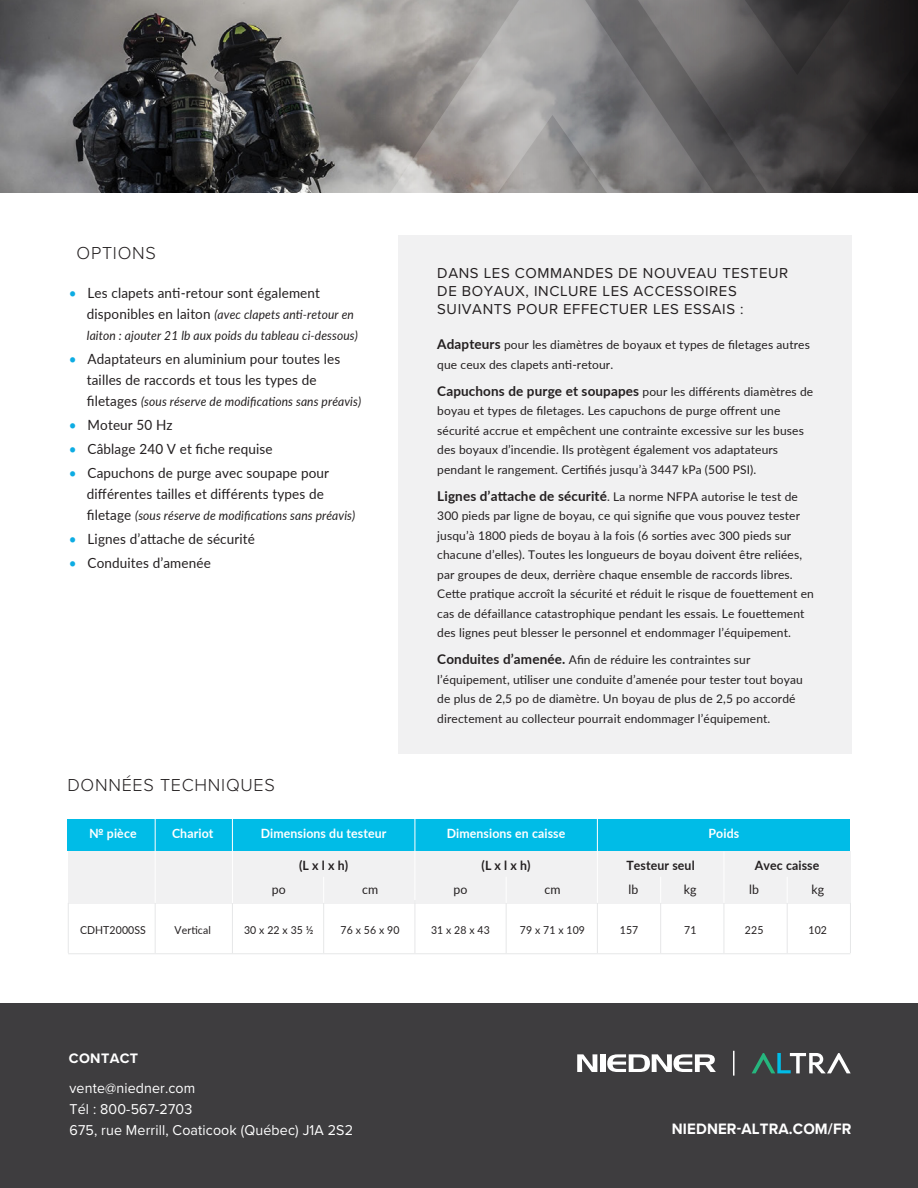
<style>
.page{position:relative;width:918px;height:1188px;background:#fff}
.page>*{position:absolute;margin:0;border:0;box-sizing:border-box;transform-origin:0 0}
.t1{font:300 18px "Proxima Nova";letter-spacing:.04em;color:#231f20}
.t2{font:700 15.6px "Proxima Nova";letter-spacing:.01em;color:#fff;scale:.96 1}
.t3{font:14.85px/17.9px "Proxima Nova";letter-spacing:.04em;color:#231f20}
.t4{font:14.85px/21px "Proxima Nova";letter-spacing:.01em;color:#fff;scale:.96 1}
.t5{font:700 14.25px "Proxima Nova";letter-spacing:.025em;color:#fff}
.t6{font:14.1px/21px "Lato";letter-spacing:.01em;color:#231f20;text-align:center;scale:.96 1}
.t7{font:700 12.75px "Lato";letter-spacing:.01em;color:#fff;scale:.96 1}
.t8{font:700 12.75px "Lato";letter-spacing:.01em;color:#231f20;scale:.96 1}
.t9{font:12.75px "Lato";letter-spacing:.01em;color:#231f20;scale:.96 1}
.t10{font:italic 12.45px/21px "Lato";letter-spacing:.01em;color:#231f20;scale:.96 1}
.t11{font:12px/19.5px "Lato";letter-spacing:.01em;color:#231f20}
.t12{font:10.95px "Lato";letter-spacing:.01em;color:#231f20;scale:.96 1}
.s1{color:#0dace3}
.s2{font-style:normal;font-size:14.1px}
.s3{font-weight:700;font-size:13.5px}
</style>
<div class="page">
<img style="left:0;top:0;width:269px;height:193px">
<svg style="left:269px;top:0;width:245px;height:193px;background:#908d8a"></svg>
<svg style="left:514px;top:0;width:404px;height:193px;background:#5e5c5d"></svg>
<div style="left:67px;top:819px;width:783px;height:32px;background:#00bce7"></div>
<div style="left:68px;top:851px;width:782px;height:52px;background:#f1f1f2"></div>
<hr style="left:155px;top:819px;width:1px;height:84px;background:#fff">
<hr style="left:415px;top:819px;width:1px;height:84px;background:#fff">
<hr style="left:597px;top:819px;width:1px;height:84px;background:#fff">
<hr style="left:724px;top:852px;width:1px;height:51px;background:#fff">
<svg style="left:323px;top:877px;width:1px;height:25px"></svg>
<svg style="left:660px;top:877px;width:1px;height:25px"></svg>
<hr style="left:155px;top:903px;width:1px;height:50px;background:#e6e7e8">
<hr style="left:415px;top:900px;width:1px;height:53px;background:#e6e7e8">
<hr style="left:597px;top:903px;width:1px;height:50px;background:#e6e7e8">
<hr style="left:323px;top:903px;width:1px;height:50px;background:#e6e7e8">
<hr style="left:660px;top:903px;width:1px;height:50px;background:#e6e7e8">
<hr style="left:787px;top:903px;width:1px;height:50px;background:#e6e7e8">
<hr style="left:724px;top:903px;width:1px;height:50px;background:#e6e7e8">
<hr style="left:850px;top:903px;width:1px;height:50px;background:#e6e7e8">
<hr style="left:68px;top:903px;width:1px;height:50px;background:#e6e7e8">
<hr style="left:68px;top:953px;width:782px;height:1px;background:#e6e7e8">
<hr style="left:506px;top:903px;width:1px;height:50px;background:#e6e7e8">
<hr style="left:232px;top:819px;width:1px;height:85px;background:#fff">
<hr style="left:232px;top:903px;width:1px;height:50px;background:#e6e7e8">
<div style="left:398px;top:236px;width:454px;height:518px;background:#f1f1f2"></div>
<div style="left:0;top:1003px;width:918px;height:185px;background:#3e3d3f"></div>
<svg style="left:577px;top:1054px;width:20px;height:18px"></svg>
<div style="left:600px;top:1054px;width:6px;height:18px;background:#fff"></div>
<svg style="left:607px;top:1054px;width:109px;height:18px"></svg>
<hr style="left:733px;top:1051px;width:2px;height:25px;background:#fff">
<svg style="left:752px;top:1053px;width:99px;height:20px"></svg>
<h1 class="t1" style="left:77px;top:240px;width:81px">OPTIONS</h1>
<p class="t6" style="left:69px;top:281px;width:263px"><span class="s1">•</span> Les clapets anti-retour sont également</p>
<p class="t10" style="left:87px;top:303px;width:284px"><span class="s2">disponibles en laiton</span> (avec clapets anti-retour en laiton : ajouter 21 lb aux poids du tableau ci-dessous)</p>
<p class="t6" style="left:69px;top:347px;width:284px"><span class="s1">•</span> Adaptateurs en aluminium pour toutes les tailles de raccords et tous les types de</p>
<p class="t10" style="left:87px;top:390px;width:287px"><span class="s2">filetages</span> (sous réserve de modifications sans préavis)</p>
<p class="t6" style="left:69px;top:413px;width:110px"><span class="s1">•</span> Moteur 50 Hz</p>
<p class="t6" style="left:69px;top:437px;width:214px"><span class="s1">•</span> Câblage 240 V et fiche requise</p>
<p class="t6" style="left:87px;top:461px;width:254px;text-align:left;text-indent:-18px"><span class="s1">•</span> Capuchons de purge avec soupape pour différentes tailles et différents types de</p>
<p class="t10" style="left:87px;top:504px;width:281px"><span class="s2">filetage</span> (sous réserve de modifications sans préavis)</p>
<p class="t6" style="left:69px;top:527px;width:195px"><span class="s1">•</span> Lignes d’attache de sécurité</p>
<p class="t6" style="left:69px;top:551px;width:149px"><span class="s1">•</span> Conduites d’amenée</p>
<p class="t3" style="left:437px;top:263px;width:352px">DANS LES COMMANDES DE NOUVEAU TESTEUR<br>DE BOYAUX, INCLURE LES ACCESSOIRES<br>SUIVANTS POUR EFFECTUER LES ESSAIS :</p>
<p class="t11" style="left:437px;top:335px;width:374px"><span class="s3">Adapteurs</span> pour les diamètres de boyaux et types de filetages autres que ceux des clapets anti-retour.</p>
<p class="t11" style="left:437px;top:381px;width:377px"><span class="s3">Capuchons de purge et soupapes</span> pour les différents diamètres de boyau et types de filetages. Les capuchons de purge offrent une sécurité accrue et empêchent une contrainte excessive sur les buses des boyaux d’incendie. Ils protègent également vos adaptateurs pendant le rangement. Certifiés jusqu’à 3447 kPa (500 PSI).</p>
<p class="t11" style="left:437px;top:486px;width:378px"><span class="s3">Lignes d’attache de sécurité</span>. La norme NFPA autorise le test de 300 pieds par ligne de boyau, ce qui signifie que vous pouvez tester jusqu’à 1800 pieds de boyau à la fois (6 sorties avec 300 pieds sur chacune d’elles). Toutes les longueurs de boyau doivent être reliées, par groupes de deux, derrière chaque ensemble de raccords libres.<br>Cette pratique accroît la sécurité et réduit le risque de fouettement en cas de défaillance catastrophique pendant les essais. Le fouettement des lignes peut blesser le personnel et endommager l’équipement.</p>
<p class="t11" style="left:437px;top:650px;width:367px"><span class="s3">Conduites d’amenée.</span> Afin de réduire les contraintes sur l’équipement, utiliser une conduite d’amenée pour tester tout boyau de plus de 2,5 po de diamètre. Un boyau de plus de 2,5 po accordé directement au collecteur pourrait endommager l’équipement.</p>
<h1 class="t1" style="left:67px;top:772px;width:209px">DONNÉES TECHNIQUES</h1>
<p class="t7" style="left:89px;top:824px;width:51px">№ pièce</p>
<p class="t7" style="left:261px;top:824px;width:133px">Dimensions du testeur</p>
<p class="t7" style="left:447px;top:824px;width:125px">Dimensions en caisse</p>
<p class="t7" style="left:709px;top:824px;width:33px">Poids</p>
<p class="t8" style="left:299px;top:856px;width:53px">(L x l x h)</p>
<p class="t8" style="left:482px;top:856px;width:53px">(L x l x h)</p>
<p class="t8" style="left:626px;top:856px;width:73px">Testeur seul</p>
<p class="t8" style="left:755px;top:856px;width:69px">Avec caisse</p>
<p class="t7" style="left:172px;top:824px;width:45px">Chariot</p>
<p class="t12" style="left:80px;top:922px;width:70px">CDHT2000SS</p>
<p class="t12" style="left:175px;top:922px;width:39px">Vertical</p>
<p class="t9" style="left:272px;top:880px;width:16px">po</p>
<p class="t9" style="left:362px;top:880px;width:18px">cm</p>
<p class="t9" style="left:628px;top:880px;width:12px">lb</p>
<p class="t9" style="left:684px;top:880px;width:15px">kg</p>
<p class="t9" style="left:749px;top:880px;width:12px">lb</p>
<p class="t9" style="left:811px;top:880px;width:15px">kg</p>
<p class="t12" style="left:244px;top:922px;width:74px">30 x 22 x 35 ½</p>
<p class="t12" style="left:341px;top:922px;width:63px">76 x 56 x 90</p>
<p class="t12" style="left:431px;top:922px;width:63px">31 x 28 x 43</p>
<p class="t12" style="left:620px;top:922px;width:21px">157</p>
<p class="t12" style="left:684px;top:922px;width:14px">71</p>
<p class="t12" style="left:745px;top:922px;width:21px">225</p>
<p class="t12" style="left:809px;top:922px;width:21px">102</p>
<p class="t9" style="left:453px;top:880px;width:16px">po</p>
<p class="t9" style="left:544px;top:880px;width:18px">cm</p>
<p class="t12" style="left:520px;top:922px;width:69px">79 x 71 x 109</p>
<p class="t5" style="left:69px;top:1047px;width:71px">CONTACT</p>
<p class="t4" style="left:69px;top:1077px;width:297px">vente@niedner.com<br>Tél : 800-567-2703<br>675, rue Merrill, Coaticook (Québec) J1A 2S2</p>
<h2 class="t2" style="left:672px;top:1117px;width:189px">NIEDNER-ALTRA.COM/FR</h2>
</div>
